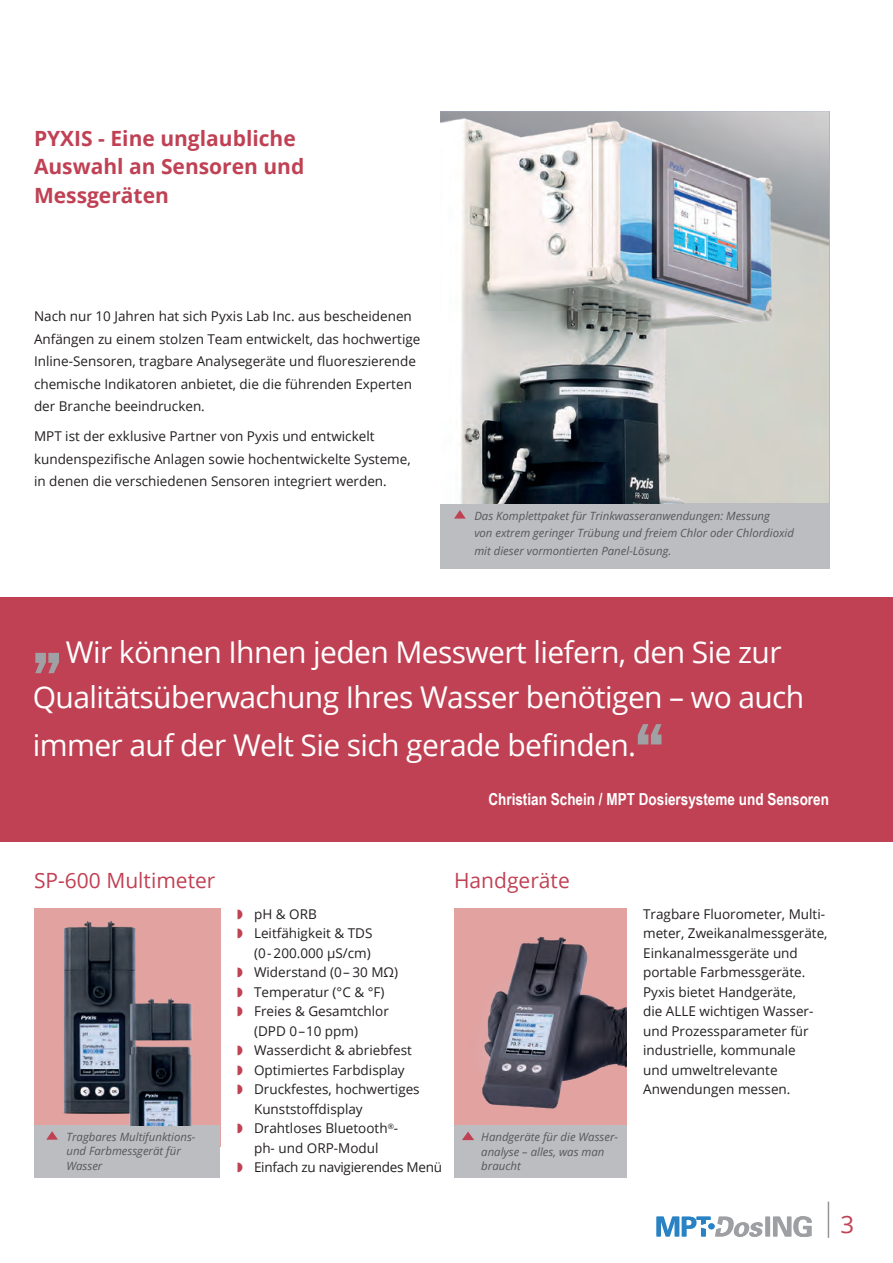
<style>
.page{position:relative;width:893px;height:1263px;background:#fff}
.page>*{position:absolute;margin:0;border:0;box-sizing:border-box;transform-origin:0 0}
.t1{font:30px/45px "Open Sans";letter-spacing:-.02em;color:#fff}
.t2{font:24px "Open Sans";color:#c04154}
.t3{font:700 21px/28.5px "Open Sans";color:#c04154}
.t4{font:21px "Open Sans";color:#c04154}
.t5{font:700 16.5px "Arial Narrow";color:#fff}
.t6{font:13.5px/19.5px "Open Sans";color:#231f20}
.t7{font:13.5px "Open Sans";letter-spacing:-.02em;color:#231f20}
.t8{font:italic 11.4px/14.5px "Open Sans";color:#57585a}
.s1{font-family:"Archivo";font-weight:900;font-size:57px;color:#a0a1a5}
.s2{color:#c04154}
</style>
<div class="page">
<hr style="left:828px;top:1201px;width:1px;height:37px;background:#939598">
<div style="left:0;top:597px;width:893px;height:245px;background:#c04154"></div>
<svg style="left:656px;top:1216px;width:156px;height:21px"></svg>
<div style="left:440px;top:503px;width:389px;height:66px;background:#bcbdc0"></div>
<svg style="left:454px;top:510px;width:12px;height:9px"></svg>
<img style="left:440px;top:114px;width:358px;height:389px">
<div style="left:34px;top:908px;width:186px;height:239px;background:#e1a2a0"></div>
<img style="left:63px;top:921px;width:73px;height:192px">
<div style="left:34px;top:1126px;width:186px;height:52px;background:#bcbdc0"></div>
<svg style="left:46px;top:1131px;width:12px;height:9px"></svg>
<img style="left:94px;top:993px;width:127px;height:133px">
<div style="left:454px;top:908px;width:172px;height:239px;background:#e1a2a0"></div>
<div style="left:454px;top:1126px;width:172px;height:52px;background:#bcbdc0"></div>
<svg style="left:462px;top:1131px;width:12px;height:9px"></svg>
<img style="left:482px;top:936px;width:144px;height:173px">
<h3 class="t3" style="left:34px;top:123px;width:272px">PYXIS - Eine unglaubliche<br>Auswahl an Sensoren und<br>Messgeräten</h3>
<p class="t6" style="left:34px;top:305px;width:388px;line-height:22.5px">Nach nur 10 Jahren hat sich Pyxis Lab Inc. aus bescheidenen Anfängen zu einem stolzen Team entwickelt, das hochwertige Inline-Sensoren, tragbare Analysegeräte und fluoreszierende chemische Indikatoren anbietet, die die führenden Experten der Branche beeindrucken.</p>
<p class="t6" style="left:34px;top:425px;width:378px;line-height:22.5px">MPT ist der exklusive Partner von Pyxis und entwickelt kundenspezifische Anlagen sowie hochentwickelte Systeme, in denen die verschiedenen Sensoren integriert werden.</p>
<p class="t8" style="left:474px;top:507px;width:321px;line-height:17.5px">Das Komplettpaket für Trinkwasseranwendungen: Messung<br>von extrem geringer Trübung und freiem Chlor oder Chlordioxid mit dieser vormontierten Panel-Lösung.</p>
<h1 class="t1" style="left:33px;top:629px;width:773px"><span class="s1">„</span> Wir können Ihnen jeden Messwert liefern, den Sie zur<br>Qualitätsüberwachung Ihres Wasser benötigen – wo auch</h1>
<h1 class="t1" style="left:33px;top:722px;width:633px">immer auf der Welt Sie sich gerade befinden.<span class="s1">“</span></h1>
<p class="t5" style="left:488px;top:787px;width:342px">Christian Schein / MPT Dosiersysteme und Sensoren</p>
<h3 class="t4" style="left:34px;top:866px;width:183px">SP-600 Multimeter</h3>
<h3 class="t4" style="left:454px;top:866px;width:117px">Handgeräte</h3>
<p class="t6" style="left:237px;top:904px;width:81px"><span class="s2">◗</span> pH &amp; ORB</p>
<p class="t6" style="left:237px;top:923px;width:137px"><span class="s2">◗</span> Leitfähigkeit &amp; TDS</p>
<p class="t6" style="left:254px;top:943px;width:118px">(0- 200.000 μS/cm)</p>
<p class="t6" style="left:237px;top:962px;width:162px"><span class="s2">◗</span> Widerstand (0– 30 MΩ)</p>
<p class="t6" style="left:237px;top:982px;width:149px"><span class="s2">◗</span> Temperatur (°C &amp; °F)</p>
<p class="t6" style="left:237px;top:1001px;width:153px"><span class="s2">◗</span> Freies &amp; Gesamtchlor</p>
<p class="t6" style="left:254px;top:1021px;width:105px">(DPD 0–10 ppm)</p>
<p class="t6" style="left:237px;top:1040px;width:176px"><span class="s2">◗</span> Wasserdicht &amp; abriebfest</p>
<p class="t6" style="left:237px;top:1060px;width:169px"><span class="s2">◗</span> Optimiertes Farbdisplay</p>
<p class="t6" style="left:237px;top:1079px;width:184px"><span class="s2">◗</span> Druckfestes, hochwertiges</p>
<p class="t6" style="left:254px;top:1098px;width:110px">Kunststoffdisplay</p>
<p class="t6" style="left:237px;top:1118px;width:163px"><span class="s2">◗</span> Drahtloses Bluetooth<sup>®</sup>-</p>
<p class="t6" style="left:254px;top:1138px;width:126px">ph- und ORP-Modul</p>
<p class="t7" style="left:237px;top:1158px;width:206px"><span class="s2">◗</span> Einfach zu navigierendes Menü</p>
<p class="t8" style="left:66px;top:1129px;width:131px">Tragbares Multifunktions&shy;und Farbmessgerät für<br>Wasser</p>
<p class="t8" style="left:481px;top:1129px;width:138px">Handgeräte für die Wasser&shy;analyse – alles, was man braucht</p>
<p class="t6" style="left:643px;top:904px;width:186px">Tragbare Fluorometer, Multi&shy;meter, Zweikanalmessgeräte,<br>Einkanalmessgeräte und portable Farbmessgeräte.<br>Pyxis bietet Handgeräte,<br>die ALLE wichtigen Wasser&shy;und Prozessparameter für industrielle, kommunale<br>und umweltrelevante<br>Anwendungen messen.</p>
<h2 class="t2" style="left:841px;top:1208px;width:15px">3</h2>
</div>
